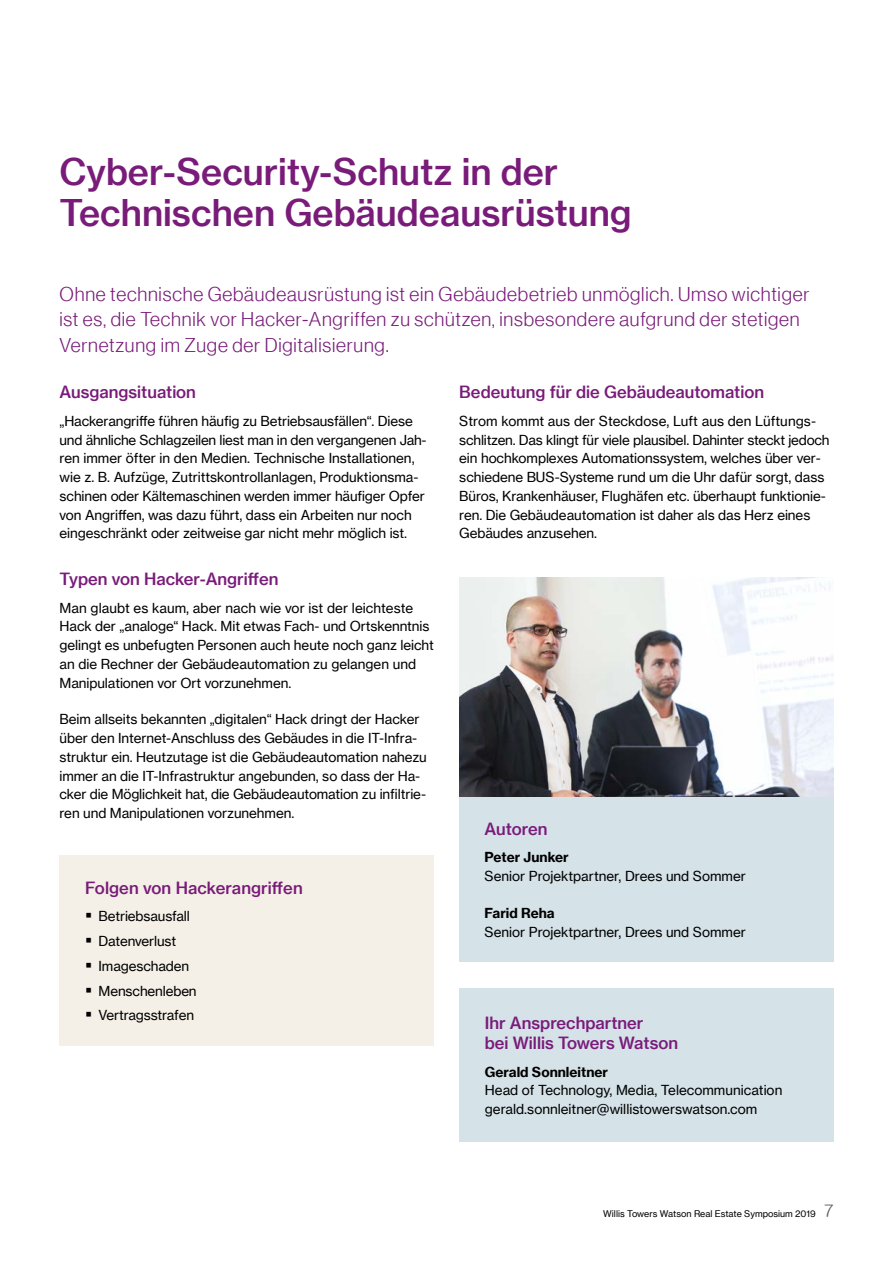
<style>
.page{position:relative;width:893px;height:1263px;background:#fff}
.page>*{position:absolute;margin:0;border:0;box-sizing:border-box;transform-origin:0 0}
.t1{font:36px/40.5px "N Haas Grotesk TX Pro 65 Md";color:#791b79}
.t2{font:19.5px/25.5px "N Haas Grotesk DS Pro 45 Lt";letter-spacing:.04em;color:#791b79}
.t3{font:16.5px/19.5px "N Haas Grotesk TX Pro 65 Md";color:#791b79}
.t4{font:13.5px/18.8px "N Haas Grotesk TX Pro 55 Rg";letter-spacing:-.005em;color:#000}
.t5{font:13.5px "N Haas Grotesk TX Pro 75 Bd";color:#000}
.t6{font:9px "N Haas Grotesk TX Pro 55 Rg";color:#000}
.s1{font-family:"N Haas Grotesk DS Pro 45 Lt";font-size:18px;color:#565656}
</style>
<div class="page">
<div style="left:459px;top:989px;width:374px;height:153px;background:#d5e2e8"></div>
<div style="left:459px;top:796px;width:374px;height:166px;background:#d5e2e8"></div>
<img style="left:459px;top:577px;width:374px;height:220px">
<div style="left:60px;top:855px;width:374px;height:191px;background:#f4f0e7"></div>
<h1 class="t1" style="left:60px;top:152px;width:574px">Cyber-Security-Schutz in der<br>Technischen Gebäudeausrüstung</h1>
<h2 class="t2" style="left:60px;top:281px;width:751px">Ohne technische Gebäudeausrüstung ist ein Gebäudebetrieb unmöglich. Umso wichtiger ist es, die Technik vor Hacker-Angriffen zu schützen, insbesondere aufgrund der stetigen<br>Vernetzung im Zuge der Digitalisierung.</h2>
<p class="t3" style="left:60px;top:382px;width:138px">Ausgangsituation</p>
<p class="t4" style="left:60px;top:411px;width:369px">„Hackerangriffe führen häufig zu Betriebsausfällen“. Diese und ähnliche Schlagzeilen liest man in den vergangenen Jah&shy;ren immer öfter in den Medien. Technische Installationen, wie z. B. Aufzüge, Zutrittskontrollanlagen, Produktionsma&shy;schinen oder Kältemaschinen werden immer häufiger Opfer von Angriffen, was dazu führt, dass ein Arbeiten nur noch eingeschränkt oder zeitweise gar nicht mehr möglich ist.</p>
<p class="t3" style="left:60px;top:569px;width:220px">Typen von Hacker-Angriffen</p>
<p class="t4" style="left:60px;top:598px;width:376px">Man glaubt es kaum, aber nach wie vor ist der leichteste Hack der „analoge“ Hack. Mit etwas Fach- und Ortskenntnis gelingt es unbefugten Personen auch heute noch ganz leicht an die Rechner der Gebäudeautomation zu gelangen und Manipulationen vor Ort vorzunehmen.</p>
<p class="t4" style="left:60px;top:710px;width:369px">Beim allseits bekannten „digitalen“ Hack dringt der Hacker über den Internet-Anschluss des Gebäudes in die IT-Infra&shy;struktur ein. Heutzutage ist die Gebäudeautomation nahezu immer an die IT-Infrastruktur angebunden, so dass der Ha&shy;cker die Möglichkeit hat, die Gebäudeautomation zu infiltrie&shy;ren und Manipulationen vorzunehmen.</p>
<p class="t3" style="left:459px;top:382px;width:306px">Bedeutung für die Gebäudeautomation</p>
<p class="t4" style="left:459px;top:411px;width:372px">Strom kommt aus der Steckdose, Luft aus den Lüftungs&shy;schlitzen. Das klingt für viele plausibel. Dahinter steckt jedoch ein hochkomplexes Automationssystem, welches über ver&shy;schiedene BUS-Systeme rund um die Uhr dafür sorgt, dass Büros, Krankenhäuser, Flughäfen etc. überhaupt funktionie&shy;ren. Die Gebäudeautomation ist daher als das Herz eines Gebäudes anzusehen.</p>
<p class="t3" style="left:485px;top:819px;width:64px">Autoren</p>
<p class="t5" style="left:485px;top:849px;width:86px">Peter Junker</p>
<p class="t4" style="left:485px;top:867px;width:263px">Senior Projektpartner, Drees und Sommer</p>
<p class="t5" style="left:485px;top:904px;width:72px">Farid Reha</p>
<p class="t4" style="left:485px;top:922px;width:263px">Senior Projektpartner, Drees und Sommer</p>
<p class="t3" style="left:85px;top:878px;width:219px">Folgen von Hackerangriffen</p>
<p class="t4" style="left:99px;top:904px;width:100px;line-height:24.8px">Betriebsausfall<br>Datenverlust<br>Imageschaden<br>Menschenleben<br>Vertragsstrafen</p>
<p class="t3" style="left:485px;top:1013px;width:195px">Ihr Ansprechpartner<br>bei Willis Towers Watson</p>
<p class="t5" style="left:485px;top:1063px;width:125px">Gerald Sonnleitner</p>
<p class="t4" style="left:485px;top:1081px;width:299px">Head of Technology, Media, Telecommunication gerald.sonnleitner@willistowerswatson.com</p>
<p class="t6" style="left:603px;top:1208px;width:232px">Willis Towers Watson Real Estate Symposium 2019 <span class="s1">7</span></p>
</div>
